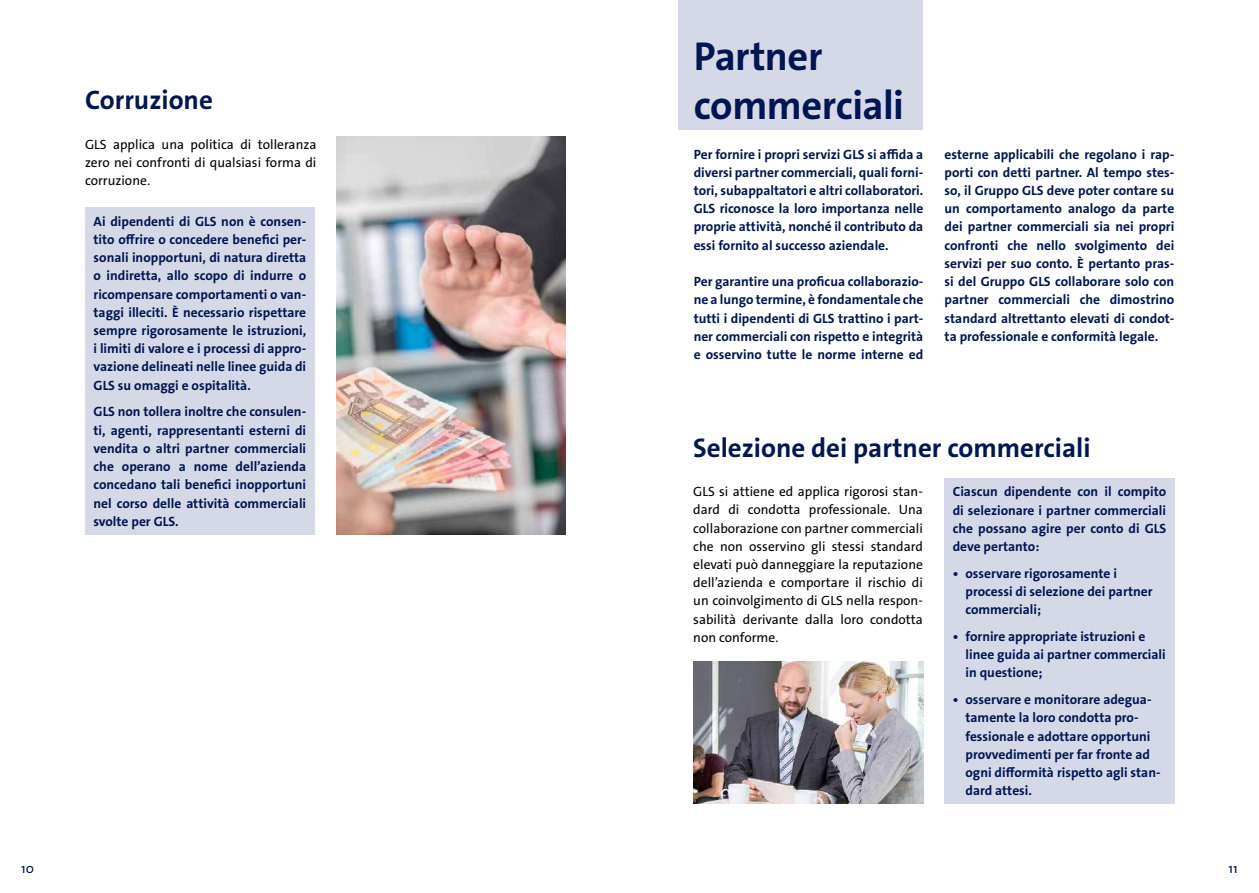
<style>
.page{position:relative;width:1259px;height:893px;background:#fff}
.page>*{position:absolute;margin:0;border:0;box-sizing:border-box;transform-origin:0 0}
.t1{font:700 40.5px/48.6px "The Sans GLS";letter-spacing:-.015em;color:#001652}
.t2{font:700 27px "The Sans GLS";color:#001652}
.t3{font:700 13.5px/18.3px "The Sans GLS";color:#001652;text-align:justify}
.t4{font:13.5px/18.3px "The Sans GLS";color:#000;text-align:justify}
.t5{font:13.5px "The Sans GLS";color:#001652}
</style>
<div class="page">
<div style="left:85px;top:207px;width:230px;height:327px;background:#d5d8e7"></div>
<div style="left:678px;top:0;width:245px;height:129px;background:#d5d8e7"></div>
<div style="left:944px;top:478px;width:230px;height:326px;background:#d5d8e7"></div>
<img style="left:336px;top:137px;width:230px;height:397px">
<img style="left:693px;top:661px;width:230px;height:143px">
<h2 class="t2" style="left:85px;top:83px;width:129px">Corruzione</h2>
<p class="t4" style="left:85px;top:135px;width:233px">GLS applica una politica di tolleranza zero nei confronti di qualsiasi forma di corruzione.</p>
<p class="t3" style="left:94px;top:212px;width:214px">Ai dipendenti di GLS non è consen&shy;tito offrire o concedere benefici per&shy;sonali inopportuni, di natura diretta o indiretta, allo scopo di indurre o ricompensare comportamenti o van&shy;taggi illeciti. È necessario rispettare sempre rigorosamente le istruzioni, i limiti di valore e i processi di appro&shy;vazione delineati nelle linee guida di GLS su omaggi e ospitalità.</p>
<p class="t3" style="left:94px;top:403px;width:214px">GLS non tollera inoltre che consulen&shy;ti, agenti, rappresentanti esterni di vendita o altri partner commerciali che operano a nome dell’azienda concedano tali benefici inopportuni nel corso delle attività commerciali svolte per GLS.</p>
<h1 class="t1" style="left:693px;top:33px;width:212px">Partner commerciali</h1>
<p class="t3" style="left:693px;top:145px;width:231px">Per fornire i propri servizi GLS si affida a diversi partner commerciali, quali forni&shy;tori, subappaltatori e altri collaboratori.<br>GLS riconosce la loro importanza nelle proprie attività, nonché il contributo da essi fornito al successo aziendale.</p>
<p class="t3" style="left:693px;top:272px;width:231px">Per garantire una proficua collaborazio&shy;ne a lungo termine, è fondamentale che tutti i dipendenti di GLS trattino i part&shy;ner commerciali con rispetto e integrità e osservino tutte le norme interne ed</p>
<p class="t3" style="left:944px;top:145px;width:231px">esterne applicabili che regolano i rap&shy;porti con detti partner. Al tempo stes&shy;so, il Gruppo GLS deve poter contare su un comportamento analogo da parte dei partner commerciali sia nei propri confronti che nello svolgimento dei servizi per suo conto. È pertanto pras&shy;si del Gruppo GLS collaborare solo con partner commerciali che dimostrino standard altrettanto elevati di condot&shy;ta professionale e conformità legale.</p>
<h2 class="t2" style="left:693px;top:430px;width:399px">Selezione dei partner commerciali</h2>
<p class="t4" style="left:693px;top:482px;width:231px">GLS si attiene ed applica rigorosi stan&shy;dard di condotta professionale. Una collaborazione con partner commerciali che non osservino gli stessi standard elevati può danneggiare la reputazione dell’azienda e comportare il rischio di un coinvolgimento di GLS nella respon&shy;sabilità derivante dalla loro condotta non conforme.</p>
<p class="t3" style="left:952px;top:483px;width:215px">Ciascun dipendente con il compito di selezionare i partner commerciali che possano agire per conto di GLS deve pertanto:</p>
<p class="t3" style="left:965px;top:564px;width:188px;text-align:left;text-indent:-13px">• osservare rigorosamente i processi di selezione dei partner commerciali;</p>
<p class="t3" style="left:965px;top:627px;width:202px;text-align:left;text-indent:-13px">• fornire appropriate istruzioni e linee guida ai partner commerciali in questione;</p>
<p class="t3" style="left:965px;top:690px;width:197px;text-align:left;text-indent:-13px">• osservare e monitorare adegua&shy;tamente la loro condotta pro&shy;fessionale e adottare opportuni provvedimenti per far fronte ad ogni difformità rispetto agli stan&shy;dard attesi.</p>
<p class="t5" style="left:21px;top:860px;width:14px">10</p>
<p class="t5" style="left:1228px;top:860px;width:11px">11</p>
</div>
